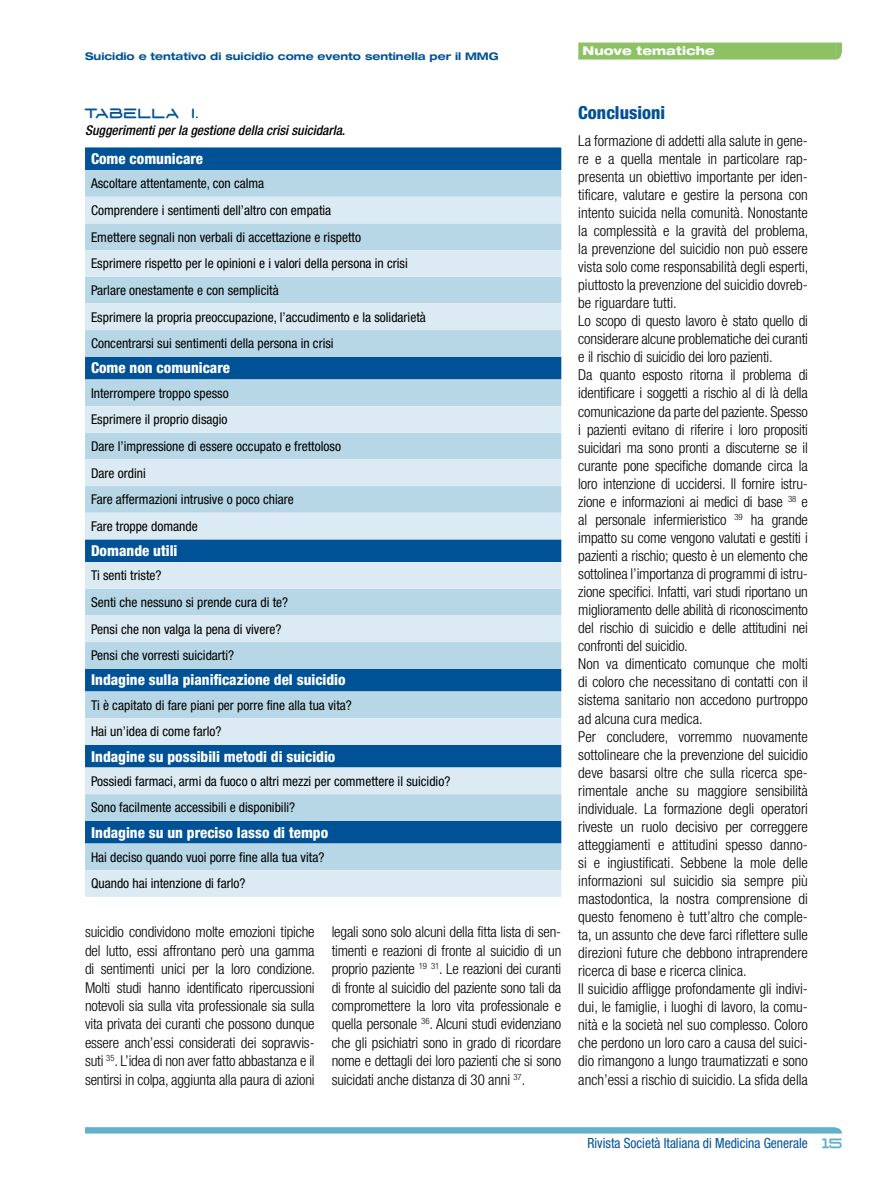
<style>
.page{position:relative;width:893px;height:1191px;background:#fff}
.page>*{position:absolute;margin:0;border:0;box-sizing:border-box;transform-origin:0 0}
.t1{font:800 condensed 18px "Helvetica Neue LT Std";color:#005296}
.t2{font:300 condensed 15px/18px "Helvetica Neue LT Std";color:#000;text-align:justify}
.t3{font:800 condensed 15px "Helvetica Neue LT Std";color:#fff}
.t4{font:condensed 14.1px "Helvetica Neue LT Std";color:#005296;scale:.96 1}
.t5{font:condensed 13.5px/26.7px "Helvetica Neue LT Std";color:#000}
.t6{font:italic 500 condensed 13.5px "Helvetica Neue LT Std";color:#000}
.t7{font:13.5px "D3 Euronism Bold";letter-spacing:.12em;color:#005296}
.t8{font:800 expanded 12px "Helvetica Neue LT Std";color:#fff}
.t9{font:700 expanded 10.5px "Helvetica Neue LT Std";color:#005296}
.s1{font-family:"D3 Euronism Bold";font-stretch:normal;font-size:13.5px;color:#62b0cb}
</style>
<div class="page">
<svg style="left:836px;top:43px;width:6px;height:17px"></svg>
<div style="left:578px;top:43px;width:258px;height:17px;background:#8cc264"></div>
<svg style="left:85px;top:1127px;width:757px;height:6px;background:#67b2cc"></svg>
<div style="left:85px;top:147px;width:476px;height:23px;background:#005296"></div>
<div style="left:85px;top:170px;width:476px;height:27px;background:#b7d7e6"></div>
<svg style="left:85px;top:197px;width:476px;height:700px;background:#a9cade"></svg>
<p class="t9" style="left:85px;top:49px;width:415px">Suicidio e tentativo di suicidio come evento sentinella per il MMG</p>
<p class="t8" style="left:583px;top:43px;width:134px">Nuove tematiche</p>
<p class="t7" style="left:85px;top:108px;width:115px">TABELLA I.</p>
<p class="t6" style="left:85px;top:122px;width:262px">Suggerimenti per la gestione della crisi suicidarla.</p>
<p class="t3" style="left:91px;top:149px;width:114px">Come comunicare</p>
<p class="t5" style="left:91px;top:170px;width:336px">Ascoltare attentamente, con calma<br>Comprendere i sentimenti dell’altro con empatia<br>Emettere segnali non verbali di accettazione e rispetto<br>Esprimere rispetto per le opinioni e i valori della persona in crisi Parlare onestamente e con semplicità<br>Esprimere la propria preoccupazione, l’accudimento e la solidarietà Concentrarsi sui sentimenti della persona in crisi</p>
<p class="t3" style="left:91px;top:359px;width:141px">Come non comunicare</p>
<p class="t5" style="left:91px;top:379px;width:251px">Interrompere troppo spesso<br>Esprimere il proprio disagio<br>Dare l’impressione di essere occupato e frettoloso<br>Dare ordini<br>Fare affermazioni intrusive o poco chiare<br>Fare troppe domande</p>
<p class="t3" style="left:91px;top:541px;width:88px">Domande utili</p>
<p class="t5" style="left:91px;top:562px;width:199px">Ti senti triste?<br>Senti che nessuno si prende cura di te?<br>Pensi che non valga la pena di vivere?<br>Pensi che vorresti suicidarti?</p>
<p class="t3" style="left:91px;top:671px;width:256px">Indagine sulla pianificazione del suicidio</p>
<p class="t5" style="left:91px;top:691px;width:262px">Ti è capitato di fare piani per porre fine alla tua vita?<br>Hai un’idea di come farlo?</p>
<p class="t3" style="left:91px;top:747px;width:246px">Indagine su possibili metodi di suicidio</p>
<p class="t5" style="left:91px;top:767px;width:361px">Possiedi farmaci, armi da fuoco o altri mezzi per commettere il suicidio?<br>Sono facilmente accessibili e disponibili?</p>
<p class="t3" style="left:91px;top:823px;width:239px">Indagine su un preciso lasso di tempo</p>
<p class="t5" style="left:91px;top:843px;width:235px">Hai deciso quando vuoi porre fine alla tua vita?<br>Quando hai intenzione di farlo?</p>
<p class="t2" style="left:85px;top:922px;width:232px;line-height:18.5px">suicidio condividono molte emozioni tipiche del lutto, essi affrontano però una gamma di sentimenti unici per la loro condizione.<br>Molti studi hanno identificato ripercussioni notevoli sia sulla vita professionale sia sulla vita privata dei curanti che possono dunque essere anch’essi considerati dei sopravvis&shy;suti <sup>35</sup>. L’idea di non aver fatto abbastanza e il sentirsi in colpa, aggiunta alla paura di azioni</p>
<p class="t2" style="left:332px;top:922px;width:231px;line-height:18.5px">legali sono solo alcuni della fitta lista di sen&shy;timenti e reazioni di fronte al suicidio di un proprio paziente <sup>19</sup> <sup>31</sup>. Le reazioni dei curanti di fronte al suicidio del paziente sono tali da compromettere la loro vita professionale e quella personale <sup>36</sup>. Alcuni studi evidenziano che gli psichiatri sono in grado di ricordare nome e dettagli dei loro pazienti che si sono suicidati anche distanza di 30 anni <sup>37</sup>.</p>
<p class="t1" style="left:578px;top:102px;width:88px">Conclusioni</p>
<p class="t2" style="left:578px;top:131px;width:232px;text-align:left">La formazione di addetti alla salute in gene&shy;re e a quella mentale in particolare rap&shy;presenta un obiettivo importante per iden&shy;tificare, valutare e gestire la persona con intento suicida nella comunità. Nonostante la complessità e la gravità del problema, la prevenzione del suicidio non può essere vista solo come responsabilità degli esperti, piuttosto la prevenzione del suicidio dovreb&shy;be riguardare tutti.<br>Lo scopo di questo lavoro è stato quello di considerare alcune problematiche dei curanti e il rischio di suicidio dei loro pazienti.<br>Da quanto esposto ritorna il problema di identificare i soggetti a rischio al di là della comunicazione da parte del paziente. Spesso i pazienti evitano di riferire i loro propositi suicidari ma sono pronti a discuterne se il curante pone specifiche domande circa la loro intenzione di uccidersi. Il fornire istru&shy;zione e informazioni ai medici di base <sup>38</sup> e al personale infermieristico <sup>39</sup> ha grande impatto su come vengono valutati e gestiti i pazienti a rischio; questo è un elemento che sottolinea l’importanza di programmi di istru&shy;zione specifici. Infatti, vari studi riportano un miglioramento delle abilità di riconoscimento del rischio di suicidio e delle attitudini nei confronti del suicidio.<br>Non va dimenticato comunque che molti di coloro che necessitano di contatti con il sistema sanitario non accedono purtroppo ad alcuna cura medica.<br>Per concludere, vorremmo nuovamente sottolineare che la prevenzione del suicidio deve basarsi oltre che sulla ricerca spe&shy;rimentale anche su maggiore sensibilità individuale. La formazione degli operatori riveste un ruolo decisivo per correggere atteggiamenti e attitudini spesso danno&shy;si e ingiustificati. Sebbene la mole delle informazioni sul suicidio sia sempre più mastodontica, la nostra comprensione di questo fenomeno è tutt’altro che comple&shy;ta, un assunto che deve farci riflettere sulle direzioni future che debbono intraprendere ricerca di base e ricerca clinica.<br>Il suicidio affligge profondamente gli indivi&shy;dui, le famiglie, i luoghi di lavoro, la comu&shy;nità e la società nel suo complesso. Coloro che perdono un loro caro a causa del suici&shy;dio rimangono a lungo traumatizzati e sono anch’essi a rischio di suicidio. La sfida della</p>
<p class="t4" style="left:587px;top:1134px;width:266px">Rivista Società Italiana di Medicina Generale <span class="s1">15</span></p>
</div>
